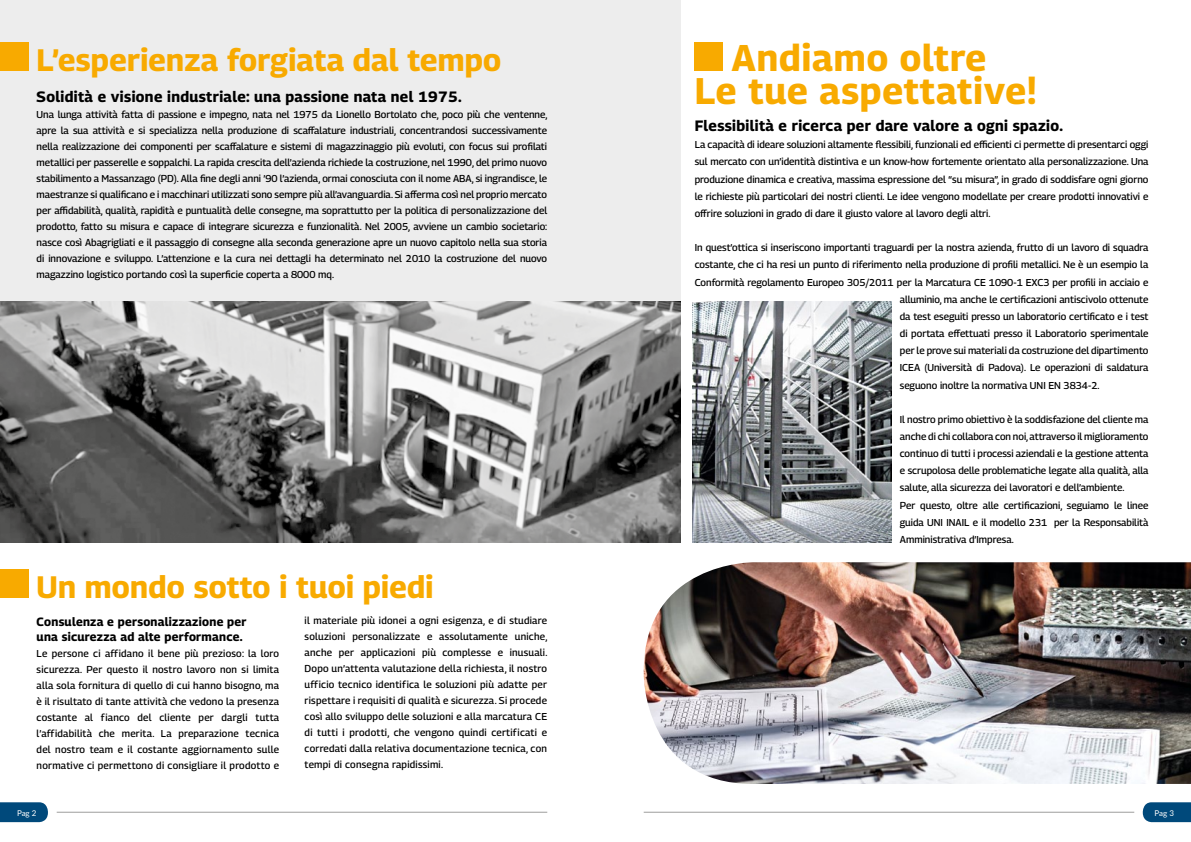
<style>
.page{position:relative;width:1191px;height:842px;background:#fff}
.page>*{position:absolute;margin:0;border:0;box-sizing:border-box;transform-origin:0 0}
.t1{font:700 37px/33px "Georama";letter-spacing:.025em;color:#f8aa00;text-align:center}
.t2{font:700 31px "Georama";letter-spacing:.01em;color:#f8aa00}
.t3{font:700 15px "Georama";letter-spacing:.025em;color:#000}
.t4{font:700 12px/14.4px "Georama";letter-spacing:.025em;color:#000}
.t5{font:500 10px/16px "Georama";color:#000;text-align:justify}
.t6{font:8px "Lato";letter-spacing:-.01em;color:#fff}
</style>
<div class="page">
<svg style="left:1142px;top:802px;width:49px;height:20px"></svg>
<svg style="left:0;top:802px;width:48px;height:20px"></svg>
<hr style="left:57px;top:812px;width:490px;height:1px;background:#9d9d9c">
<hr style="left:643px;top:812px;width:491px;height:1px;background:#9d9d9c">
<div style="left:0;top:0;width:680px;height:543px;background:#ededed"></div>
<img style="left:0;top:302px;width:680px;height:241px">
<div style="left:0;top:43px;width:28px;height:28px;background:#f8aa00"></div>
<div style="left:0;top:569px;width:28px;height:29px;background:#f8aa00"></div>
<div style="left:694px;top:43px;width:29px;height:28px;background:#f8aa00"></div>
<img style="left:643px;top:562px;width:548px;height:222px">
<img style="left:693px;top:302px;width:198px;height:241px">
<h2 class="t2" style="left:37px;top:37px;width:466px">L’esperienza forgiata dal tempo</h2>
<h3 class="t3" style="left:37px;top:86px;width:426px">Solidità e visione industriale: una passione nata nel 1975.</h3>
<p class="t5" style="left:37px;top:107px;width:512px">Una lunga attività fatta di passione e impegno, nata nel 1975 da Lionello Bortolato che, poco più che ventenne, apre la sua attività e si specializza nella produzione di scaffalature industriali, concentrandosi successivamente nella realizzazione dei componenti per scaffalature e sistemi di magazzinaggio più evoluti, con focus sui profilati metallici per passerelle e soppalchi. La rapida crescita dell’azienda richiede la costruzione, nel 1990, del primo nuovo stabilimento a Massanzago (PD). Alla fine degli anni ’90 l’azienda, ormai conosciuta con il nome ABA, si ingrandisce, le maestranze si qualificano e i macchinari utilizzati sono sempre più all’avanguardia. Si afferma così nel proprio mercato per affidabilità, qualità, rapidità e puntualità delle consegne, ma soprattutto per la politica di personalizzazione del prodotto, fatto su misura e capace di integrare sicurezza e funzionalità. Nel 2005, avviene un cambio societario: nasce così Abagrigliati e il passaggio di consegne alla seconda generazione apre un nuovo capitolo nella sua storia di innovazione e sviluppo. L’attenzione e la cura nei dettagli ha determinato nel 2010 la costruzione del nuovo magazzino logistico portando così la superficie coperta a 8000 mq.</p>
<h2 class="t2" style="left:37px;top:564px;width:398px">Un mondo sotto i tuoi piedi</h2>
<p class="t4" style="left:37px;top:615px;width:211px">Consulenza e personalizzazione per una sicurezza ad alte performance.</p>
<p class="t5" style="left:37px;top:645px;width:244px">Le persone ci affidano il bene più prezioso: la loro sicurezza. Per questo il nostro lavoro non si limita alla sola fornitura di quello di cui hanno bisogno, ma è il risultato di tante attività che vedono la presenza costante al fianco del cliente per dargli tutta l’affidabilità che merita. La preparazione tecnica del nostro team e il costante aggiornamento sulle normative ci permettono di consigliare il prodotto e</p>
<p class="t5" style="left:305px;top:613px;width:244px">il materiale più idonei a ogni esigenza, e di studiare soluzioni personalizzate e assolutamente uniche, anche per applicazioni più complesse e inusuali.<br>Dopo un’attenta valutazione della richiesta, il nostro ufficio tecnico identifica le soluzioni più adatte per rispettare i requisiti di qualità e sicurezza. Si procede così allo sviluppo delle soluzioni e alla marcatura CE di tutti i prodotti, che vengono quindi certificati e corredati dalla relativa documentazione tecnica, con tempi di consegna rapidissimi.</p>
<h1 class="t1" style="left:694px;top:41px;width:343px">Andiamo oltre<br>Le tue aspettative!</h1>
<h3 class="t3" style="left:694px;top:115px;width:370px">Flessibilità e ricerca per dare valore a ogni spazio.</h3>
<p class="t5" style="left:694px;top:136px;width:455px;line-height:17.2px">La capacità di ideare soluzioni altamente flessibili, funzionali ed efficienti ci permette di presentarci oggi sul mercato con un’identità distintiva e un know-how fortemente orientato alla personalizzazione. Una produzione dinamica e creativa, massima espressione del “su misura”, in grado di soddisfare ogni giorno le richieste più particolari dei nostri clienti. Le idee vengono modellate per creare prodotti innovativi e offrire soluzioni in grado di dare il giusto valore al lavoro degli altri.</p>
<p class="t5" style="left:694px;top:239px;width:455px">In quest’ottica si inseriscono importanti traguardi per la nostra azienda, frutto di un lavoro di squadra</p>
<p class="t5" style="left:694px;top:257px;width:455px">costante, che ci ha resi un punto di riferimento nella produzione di profili metallici. Ne è un esempio la</p>
<p class="t5" style="left:694px;top:274px;width:455px">Conformità regolamento Europeo 305/2011 per la Marcatura CE 1090-1 EXC3 per profili in acciaio e</p>
<p class="t5" style="left:899px;top:291px;width:250px">alluminio, ma anche le certificazioni antiscivolo ottenute</p>
<p class="t5" style="left:899px;top:308px;width:250px">da test eseguiti presso un laboratorio certificato e i test</p>
<p class="t5" style="left:899px;top:325px;width:250px">di portata effettuati presso il Laboratorio sperimentale</p>
<p class="t5" style="left:899px;top:342px;width:250px">per le prove sui materiali da costruzione del dipartimento</p>
<p class="t5" style="left:899px;top:360px;width:250px">ICEA (Università di Padova). Le operazioni di saldatura</p>
<p class="t5" style="left:899px;top:377px;width:201px">seguono inoltre la normativa UNI EN 3834-2.</p>
<p class="t5" style="left:899px;top:410px;width:250px;line-height:17.2px;text-align:left">Il nostro primo obiettivo è la soddisfazione del cliente ma anche di chi collabora con noi, attraverso il miglioramento continuo di tutti i processi aziendali e la gestione attenta e scrupolosa delle problematiche legate alla qualità, alla salute, alla sicurezza dei lavoratori e dell’ambiente.<br>Per questo, oltre alle certificazioni, seguiamo le linee guida UNI INAIL e il modello 231 per la Responsabilità Amministrativa d’Impresa.</p>
<p class="t6" style="left:17px;top:807px;width:21px">Pag 2</p>
<p class="t6" style="left:1154px;top:807px;width:21px">Pag 3</p>
</div>
